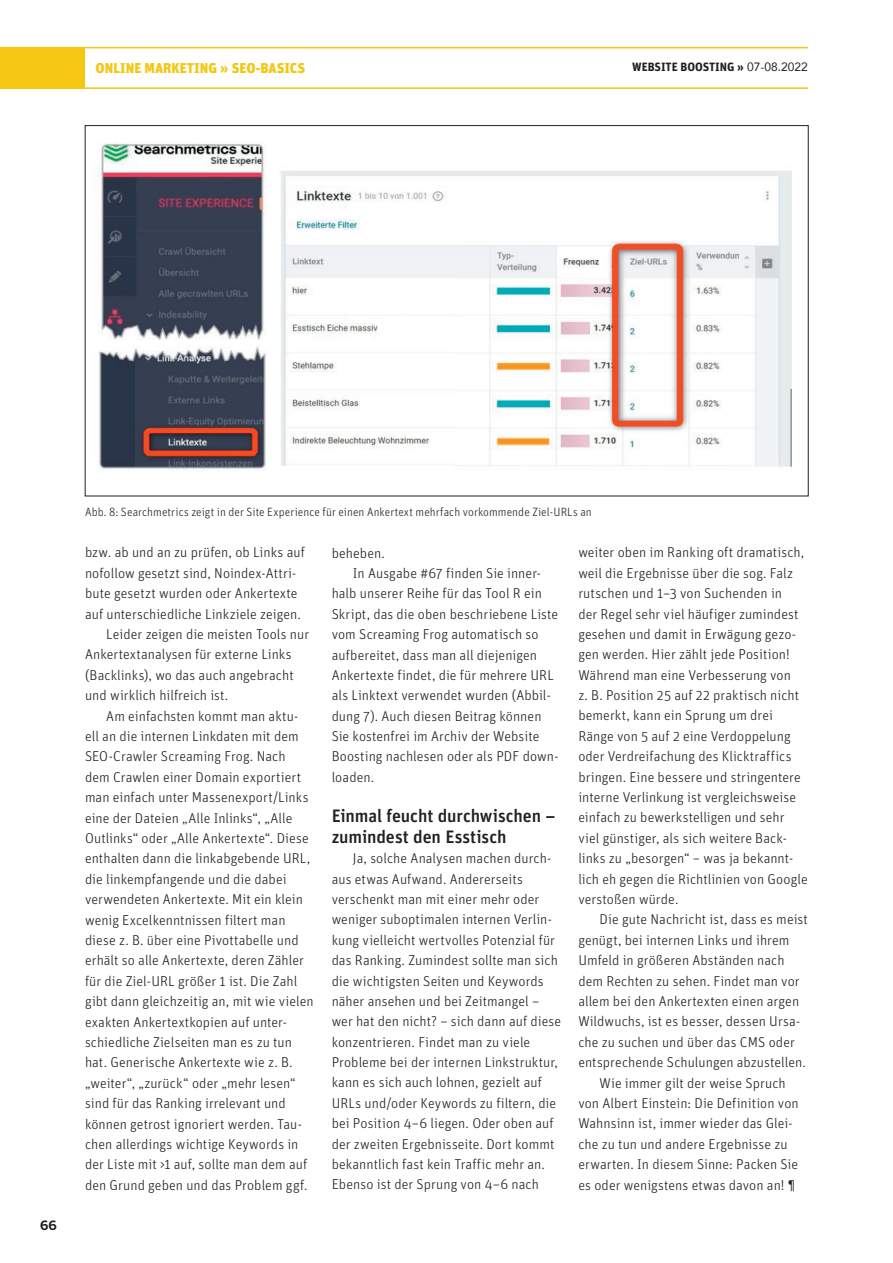
<style>
.page{position:relative;width:893px;height:1263px;background:#fff}
.page>*{position:absolute;margin:0;border:0;box-sizing:border-box;transform-origin:0 0}
.t1{font:500 18px/20.4px "Unit";letter-spacing:-.005em;color:#231f20}
.t2{font:300 14.25px/20.4px "Unit";letter-spacing:.005em;color:#231f20}
.t3{font:900 14.25px "Unit";color:#f3c712}
.t4{font:700 12.75px "Benton Sans";color:#231f20}
.t5{font:300 12px "Unit";letter-spacing:.005em;color:#231f20}
.t6{font:700 12px "Unit";color:#231f20}
.s1{font-family:"Avenir";font-weight:400}
</style>
<div class="page">
<div style="left:0;top:47px;width:85px;height:41px;background:#f3c712"></div>
<hr style="left:0;top:47px;width:808px;height:1px;background:#f3c712">
<hr style="left:0;top:87px;width:808px;height:2px;background:#f3c712">
<img style="left:92px;top:142px;width:700px;height:328px">
<p class="t3" style="left:96px;top:59px;width:211px">ONLINE MARKETING » SEO-BASICS</p>
<p class="t6" style="left:632px;top:59px;width:177px">WEBSITE BOOSTING » <span class="s1">07-08.2022</span></p>
<p class="t4" style="left:40px;top:1217px;width:18px">66</p>
<p class="t5" style="left:85px;top:505px;width:508px">Abb. 8: Searchmetrics zeigt in der Site Experience für einen Ankertext mehrfach vorkommende Ziel-URLs an</p>
<p class="t2" style="left:85px;top:542px;width:221px">bzw. ab und an zu prüfen, ob Links auf</p>
<p class="t2" style="left:85px;top:562px;width:213px">nofollow gesetzt sind, Noindex-Attri-</p>
<p class="t2" style="left:85px;top:583px;width:214px">bute gesetzt wurden oder Ankertexte</p>
<p class="t2" style="left:85px;top:603px;width:217px">auf unterschiedliche Linkziele zeigen.</p>
<p class="t2" style="left:106px;top:624px;width:204px">Leider zeigen die meisten Tools nur</p>
<p class="t2" style="left:85px;top:644px;width:208px">Ankertextanalysen für externe Links</p>
<p class="t2" style="left:85px;top:664px;width:210px">(Backlinks), wo das auch angebracht</p>
<p class="t2" style="left:85px;top:685px;width:145px">und wirklich hilfreich ist.</p>
<p class="t2" style="left:106px;top:705px;width:193px">Am einfachsten kommt man aktu-</p>
<p class="t2" style="left:85px;top:726px;width:215px">ell an die internen Linkdaten mit dem</p>
<p class="t2" style="left:85px;top:746px;width:202px">SEO-Crawler Screaming Frog. Nach</p>
<p class="t2" style="left:85px;top:766px;width:218px">dem Crawlen einer Domain exportiert</p>
<p class="t2" style="left:85px;top:787px;width:225px">man einfach unter Massenexport/Links</p>
<p class="t2" style="left:85px;top:807px;width:209px">eine der Dateien „Alle Inlinks“, „Alle</p>
<p class="t2" style="left:85px;top:828px;width:225px">Outlinks“ oder „Alle Ankertexte“. Diese</p>
<p class="t2" style="left:85px;top:848px;width:227px">enthalten dann die linkabgebende URL,</p>
<p class="t2" style="left:85px;top:868px;width:203px">die linkempfangende und die dabei</p>
<p class="t2" style="left:85px;top:889px;width:219px">verwendeten Ankertexte. Mit ein klein</p>
<p class="t2" style="left:85px;top:909px;width:202px">wenig Excelkenntnissen filtert man</p>
<p class="t2" style="left:85px;top:930px;width:215px">diese z. B. über eine Pivottabelle und</p>
<p class="t2" style="left:85px;top:950px;width:220px">erhält so alle Ankertexte, deren Zähler</p>
<p class="t2" style="left:85px;top:970px;width:214px">für die Ziel-URL größer 1 ist. Die Zahl</p>
<p class="t2" style="left:85px;top:991px;width:230px">gibt dann gleichzeitig an, mit wie vielen</p>
<p class="t2" style="left:85px;top:1011px;width:203px">exakten Ankertextkopien auf unter-</p>
<p class="t2" style="left:85px;top:1031px;width:208px">schiedliche Zielseiten man es zu tun</p>
<p class="t2" style="left:85px;top:1052px;width:209px">hat. Generische Ankertexte wie z. B.</p>
<p class="t2" style="left:85px;top:1072px;width:212px">„weiter“, „zurück“ oder „mehr lesen“</p>
<p class="t2" style="left:85px;top:1093px;width:202px">sind für das Ranking irrelevant und</p>
<p class="t2" style="left:85px;top:1113px;width:218px">können getrost ignoriert werden. Tau-</p>
<p class="t2" style="left:85px;top:1133px;width:215px">chen allerdings wichtige Keywords in</p>
<p class="t2" style="left:85px;top:1154px;width:224px">der Liste mit &gt;1 auf, sollte man dem auf</p>
<p class="t2" style="left:85px;top:1174px;width:224px">den Grund geben und das Problem ggf.</p>
<p class="t2" style="left:332px;top:542px;width:55px">beheben.</p>
<p class="t2" style="left:353px;top:563px;width:189px">In Ausgabe #67 finden Sie inner-</p>
<p class="t2" style="left:332px;top:583px;width:212px">halb unserer Reihe für das Tool R ein</p>
<p class="t2" style="left:332px;top:603px;width:228px">Skript, das die oben beschriebene Liste</p>
<p class="t2" style="left:332px;top:624px;width:208px">vom Screaming Frog automatisch so</p>
<p class="t2" style="left:332px;top:644px;width:207px">aufbereitet, dass man all diejenigen</p>
<p class="t2" style="left:332px;top:665px;width:224px">Ankertexte findet, die für mehrere URL</p>
<p class="t2" style="left:332px;top:685px;width:221px">als Linktext verwendet wurden (Abbil-</p>
<p class="t2" style="left:332px;top:705px;width:211px">dung 7). Auch diesen Beitrag können</p>
<p class="t2" style="left:332px;top:726px;width:209px">Sie kostenfrei im Archiv der Website</p>
<p class="t2" style="left:332px;top:746px;width:228px">Boosting nachlesen oder als PDF down-</p>
<p class="t2" style="left:332px;top:767px;width:44px">loaden.</p>
<p class="t1" style="left:332px;top:805px;width:225px">Einmal feucht durchwischen – zumindest den Esstisch</p>
<p class="t2" style="left:332px;top:848px;width:231px;text-indent:21px">Ja, solche Analysen machen durch&shy;aus etwas Aufwand. Andererseits verschenkt man mit einer mehr oder weniger suboptimalen internen Verlin&shy;kung vielleicht wertvolles Potenzial für das Ranking. Zumindest sollte man sich die wichtigsten Seiten und Keywords näher ansehen und bei Zeitmangel – wer hat den nicht? – sich dann auf diese konzentrieren. Findet man zu viele Probleme bei der internen Linkstruktur, kann es sich auch lohnen, gezielt auf URLs und/oder Keywords zu filtern, die bei Position 4–6 liegen. Oder oben auf der zweiten Ergebnisseite. Dort kommt bekanntlich fast kein Traffic mehr an.<br>Ebenso ist der Sprung von 4–6 nach</p>
<p class="t2" style="left:578px;top:542px;width:231px">weiter oben im Ranking oft dramatisch, weil die Ergebnisse über die sog. Falz rutschen und 1–3 von Suchenden in<br>der Regel sehr viel häufiger zumindest gesehen und damit in Erwägung gezo&shy;gen werden. Hier zählt jede Position!<br>Während man eine Verbesserung von<br>z. B. Position 25 auf 22 praktisch nicht bemerkt, kann ein Sprung um drei Ränge von 5 auf 2 eine Verdoppelung oder Verdreifachung des Klicktraffics bringen. Eine bessere und stringentere interne Verlinkung ist vergleichsweise einfach zu bewerkstelligen und sehr viel günstiger, als sich weitere Back&shy;links zu „besorgen“ – was ja bekannt&shy;lich eh gegen die Richtlinien von Google verstoßen würde.</p>
<p class="t2" style="left:599px;top:909px;width:210px">Die gute Nachricht ist, dass es meist</p>
<p class="t2" style="left:578px;top:929px;width:213px">genügt, bei internen Links und ihrem</p>
<p class="t2" style="left:578px;top:950px;width:208px">Umfeld in größeren Abständen nach</p>
<p class="t2" style="left:578px;top:970px;width:223px">dem Rechten zu sehen. Findet man vor</p>
<p class="t2" style="left:578px;top:991px;width:222px">allem bei den Ankertexten einen argen</p>
<p class="t2" style="left:578px;top:1011px;width:223px">Wildwuchs, ist es besser, dessen Ursa-</p>
<p class="t2" style="left:578px;top:1031px;width:218px">che zu suchen und über das CMS oder</p>
<p class="t2" style="left:578px;top:1052px;width:229px">entsprechende Schulungen abzustellen.</p>
<p class="t2" style="left:599px;top:1072px;width:188px">Wie immer gilt der weise Spruch</p>
<p class="t2" style="left:578px;top:1093px;width:222px">von Albert Einstein: Die Definition von</p>
<p class="t2" style="left:578px;top:1113px;width:216px">Wahnsinn ist, immer wieder das Glei-</p>
<p class="t2" style="left:578px;top:1133px;width:211px">che zu tun und andere Ergebnisse zu</p>
<p class="t2" style="left:578px;top:1154px;width:221px">erwarten. In diesem Sinne: Packen Sie</p>
<p class="t2" style="left:578px;top:1174px;width:218px">es oder wenigstens etwas davon an! ¶</p>
</div>
